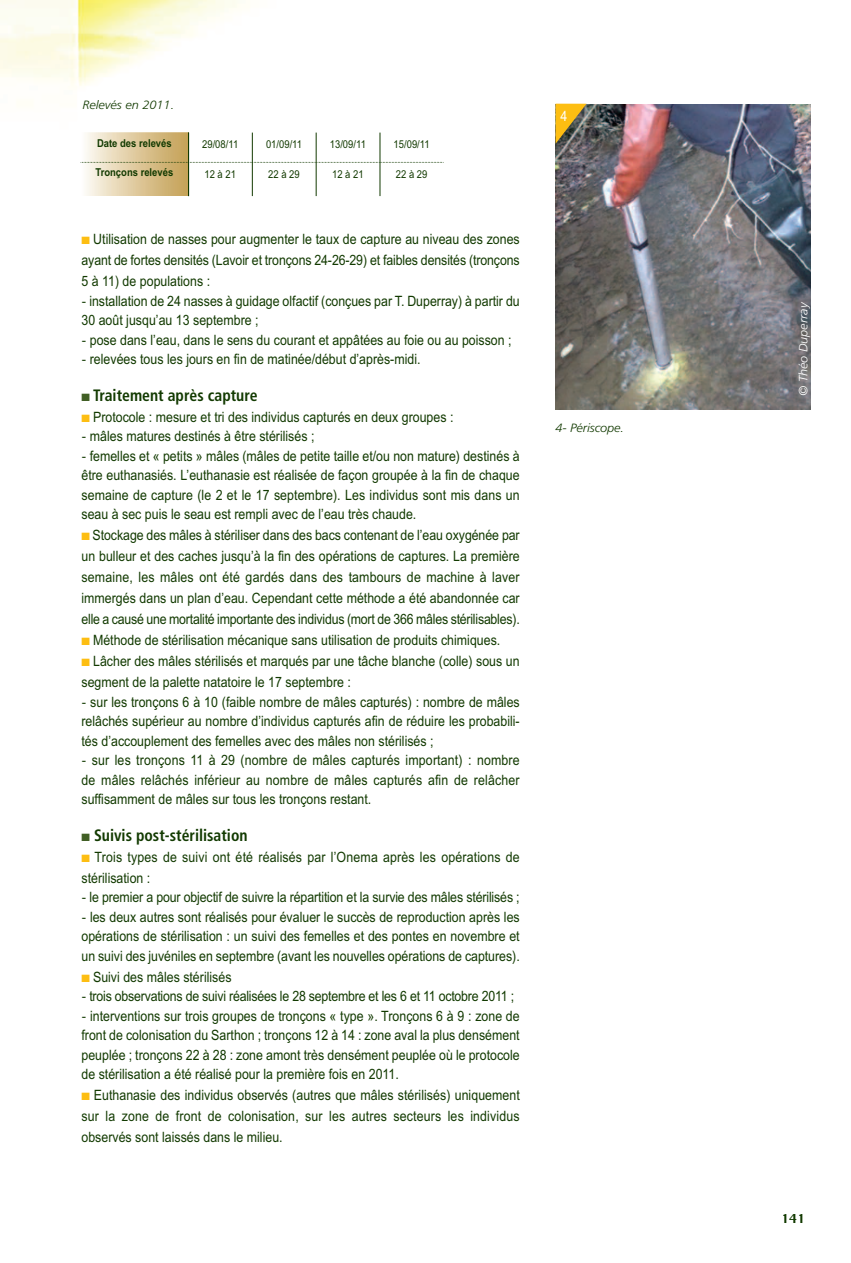
<style>
.page{position:relative;width:851px;height:1263px;background:#fff}
.page>*{position:absolute;margin:0;border:0;box-sizing:border-box;transform-origin:0 0}
.t1{font:700 condensed 16.5px "Frutiger";color:#123a01;scale:.95 1}
.t2{font:14.25px/19.5px "Arial Narrow";color:#123a01;text-align:justify;scale:1.06 1}
.t3{font:14.25px "Arial Narrow";color:#fff;scale:1.06 1}
.t4{font:italic 300 12px "Frutiger";color:#123a01;scale:1.06 1}
.t5{font:italic 300 12px "Frutiger";color:#fff;scale:1.06 1}
.t6{font:10.8px "Arial Narrow";color:#123a01;scale:1.06 1}
.t7{font:700 10.8px "Arial Narrow";color:#123a01;scale:1.06 1}
.s1{color:#fdbe12}
.s2{font-family:"Cambria Math"}
.s3{color:#415f25}
</style>
<div class="page">
<img style="left:0;top:0;width:811px;height:152px">
<img style="left:555px;top:104px;width:255px;height:305px">
<svg style="left:555px;top:104px;width:31px;height:40px"></svg>
<img style="left:80px;top:133px;width:108px;height:63px">
<hr style="left:188px;top:133px;width:1px;height:63px;background:#123a01">
<hr style="left:252px;top:133px;width:1px;height:63px;background:#123a01">
<hr style="left:316px;top:133px;width:1px;height:63px;background:#123a01">
<hr style="left:379px;top:133px;width:1px;height:63px;background:#123a01">
<svg style="left:81px;top:162px;width:362px;height:1px"></svg>
<p class="t4" style="left:82px;top:100px;width:88px">Relevés en 2011.</p>
<p class="t7" style="left:97px;top:137px;width:72px">Date des relevés</p>
<p class="t7" style="left:95px;top:166px;width:75px">Tronçons relevés</p>
<p class="t6" style="left:202px;top:138px;width:36px">29/08/11</p>
<p class="t6" style="left:204px;top:168px;width:31px">12 à 21</p>
<p class="t6" style="left:266px;top:138px;width:36px">01/09/11</p>
<p class="t6" style="left:268px;top:168px;width:31px">22 à 29</p>
<p class="t6" style="left:330px;top:138px;width:36px">13/09/11</p>
<p class="t6" style="left:332px;top:168px;width:31px">12 à 21</p>
<p class="t6" style="left:393px;top:138px;width:36px">15/09/11</p>
<p class="t6" style="left:396px;top:168px;width:31px">22 à 29</p>
<p class="t2" style="left:81px;top:229px;width:415px;line-height:21px"><span class="s1">■</span> Utilisation de nasses pour augmenter le taux de capture au niveau des zones ayant de fortes densités (Lavoir et tronçons 24-26-29) et faibles densités (tronçons 5 à 11) de populations :</p>
<p class="t2" style="left:81px;top:291px;width:415px"><span class="s2">-</span> installation de 24 nasses à guidage olfactif (conçues par T. Duperray) à partir du<br>30 août jusqu’au 13 septembre ;</p>
<p class="t2" style="left:81px;top:330px;width:407px"><span class="s2">-</span> pose dans l’eau, dans le sens du courant et appâtées au foie ou au poisson ;</p>
<p class="t2" style="left:81px;top:350px;width:321px"><span class="s2">-</span> relevées tous les jours en fin de matinée/début d’après-midi.</p>
<p class="t1" style="left:81px;top:388px;width:187px"><span class="s3">■</span> Traitement après capture</p>
<p class="t2" style="left:81px;top:407px;width:352px"><span class="s1">■</span> Protocole : mesure et tri des individus capturés en deux groupes :</p>
<p class="t2" style="left:81px;top:427px;width:221px"><span class="s2">-</span> mâles matures destinés à être stérilisés ;</p>
<p class="t2" style="left:81px;top:446px;width:415px"><span class="s2">-</span> femelles et « petits » mâles (mâles de petite taille et/ou non mature) destinés à être euthanasiés. L’euthanasie est réalisée de façon groupée à la fin de chaque semaine de capture (le 2 et le 17 septembre). Les individus sont mis dans un seau à sec puis le seau est rempli avec de l’eau très chaude.</p>
<p class="t2" style="left:81px;top:525px;width:415px;line-height:21px"><span class="s1">■</span> Stockage des mâles à stériliser dans des bacs contenant de l’eau oxygénée par un bulleur et des caches jusqu’à la fin des opérations de captures. La première semaine, les mâles ont été gardés dans des tambours de machine à laver immergés dans un plan d’eau. Cependant cette méthode a été abandonnée car elle a causé une mortalité importante des individus (mort de 366 mâles stérilisables).</p>
<p class="t2" style="left:81px;top:631px;width:396px"><span class="s1">■</span> Méthode de stérilisation mécanique sans utilisation de produits chimiques.</p>
<p class="t2" style="left:81px;top:651px;width:415px;line-height:21px"><span class="s1">■</span> Lâcher des mâles stérilisés et marqués par une tâche blanche (colle) sous un segment de la palette natatoire le 17 septembre :</p>
<p class="t2" style="left:81px;top:692px;width:415px"><span class="s2">-</span> sur les tronçons 6 à 10 (faible nombre de mâles capturés) : nombre de mâles relâchés supérieur au nombre d’individus capturés afin de réduire les probabili&shy;tés d’accouplement des femelles avec des mâles non stérilisés ;</p>
<p class="t2" style="left:81px;top:751px;width:415px"><span class="s2">-</span> sur les tronçons 11 à 29 (nombre de mâles capturés important) : nombre de mâles relâchés inférieur au nombre de mâles capturés afin de relâcher suffisamment de mâles sur tous les tronçons restant.</p>
<p class="t1" style="left:81px;top:828px;width:176px"><span class="s3">■</span> Suivis post-stérilisation</p>
<p class="t2" style="left:81px;top:846px;width:415px;line-height:21px"><span class="s1">■</span> Trois types de suivi ont été réalisés par l’Onema après les opérations de stérilisation :</p>
<p class="t2" style="left:81px;top:888px;width:415px"><span class="s2">-</span> le premier a pour objectif de suivre la répartition et la survie des mâles stérilisés ;</p>
<p class="t2" style="left:81px;top:907px;width:415px"><span class="s2">-</span> les deux autres sont réalisés pour évaluer le succès de reproduction après les opérations de stérilisation : un suivi des femelles et des pontes en novembre et un suivi des juvéniles en septembre (avant les nouvelles opérations de captures).</p>
<p class="t2" style="left:81px;top:967px;width:143px"><span class="s1">■</span> Suivi des mâles stérilisés</p>
<p class="t2" style="left:81px;top:987px;width:409px"><span class="s2">-</span> trois observations de suivi réalisées le 28 septembre et les 6 et 11 octobre 2011 ;</p>
<p class="t2" style="left:81px;top:1006px;width:415px"><span class="s2">-</span> interventions sur trois groupes de tronçons « type ». Tronçons 6 à 9 : zone de front de colonisation du Sarthon ; tronçons 12 à 14 : zone aval la plus densément peuplée ; tronçons 22 à 28 : zone amont très densément peuplée où le protocole de stérilisation a été réalisé pour la première fois en 2011.</p>
<p class="t2" style="left:81px;top:1085px;width:415px;line-height:21px"><span class="s1">■</span> Euthanasie des individus observés (autres que mâles stérilisés) uniquement sur la zone de front de colonisation, sur les autres secteurs les individus observés sont laissés dans le milieu.</p>
<p class="t3" style="left:560px;top:108px;width:8px">4</p>
<p class="t4" style="left:555px;top:423px;width:66px">4- Périscope.</p>
<p class="t5" style="left:798px;top:396px;width:90px;rotate:-90deg">© Théo Duperray</p>
</div>
